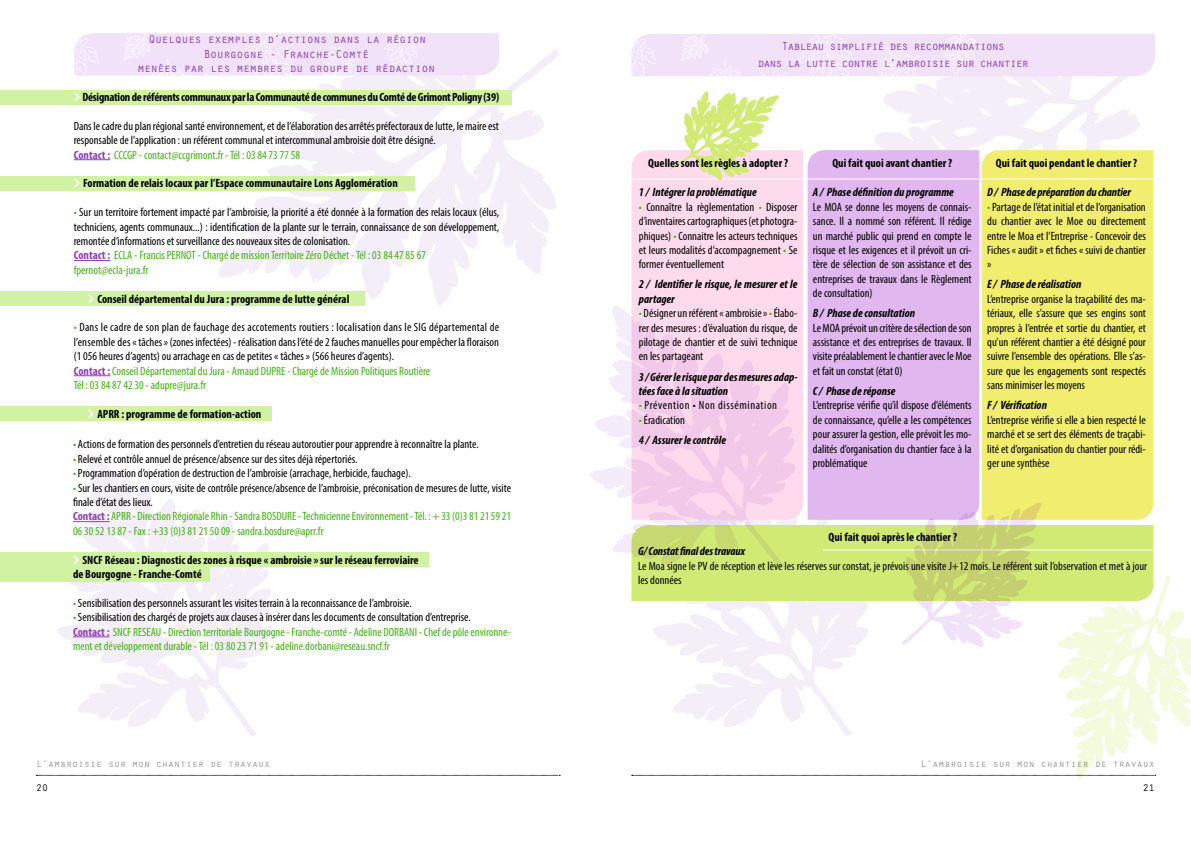
<style>
.page{position:relative;width:1191px;height:842px;background:#fff}
.page>*{position:absolute;margin:0;border:0;box-sizing:border-box;transform-origin:0 0}
.t1{font:condensed 12px/14.4px "Myriad Pro";color:#000;text-align:justify}
.t2{font:condensed 12px/14.4px "Myriad Pro";color:#40b312}
.t3{font:700 condensed 12px/14.4px "Myriad Pro";color:#000}
.t4{font:italic 700 condensed 12px/14.4px "Myriad Pro";color:#000}
.t5{font:12px/14.4px "Orator Std";letter-spacing:-.05em;color:#8f3fb9;text-align:center}
.t6{font:700 condensed 12px "Myriad Pro";letter-spacing:-.02em;color:#000}
.t7{font:12px/16.9px "Orator Std";letter-spacing:-.1em;color:#8f3fb9;text-align:center}
.t8{font:condensed 12px "Myriad Pro";letter-spacing:.05em;color:#000}
.t9{font:10px "Orator Std";color:#989898}
.t10{font:10px "Orator Std";color:#000}
.s1{font-weight:700;color:#8f3fb9}
.s2{color:#40b312}
.s3{color:#000}
.s4{font-weight:400;font-style:normal;color:#40b312}
.s5{font-weight:400;font-style:normal}
</style>
<div class="page">
<svg style="left:36px;top:775px;width:524px;height:1px"></svg>
<svg style="left:218px;top:49px;width:341px;height:257px;fill:#f5f2f8"></svg>
<svg style="left:56px;top:455px;width:217px;height:281px"></svg>
<div style="left:0;top:90px;width:511px;height:14px;background:#d2f2a3"></div>
<div style="left:0;top:177px;width:414px;height:14px;background:#d2f2a3"></div>
<div style="left:0;top:291px;width:365px;height:14px;background:#d2f2a3"></div>
<div style="left:0;top:407px;width:272px;height:14px;background:#d2f2a3"></div>
<div style="left:0;top:552px;width:429px;height:15px;background:#d2f2a3"></div>
<div style="left:0;top:568px;width:210px;height:14px;background:#d2f2a3"></div>
<svg style="left:74px;top:33px;width:425px;height:42px;background:#f1e4f9"></svg>
<hr style="left:74px;top:260px;width:36px;height:1px;background:#8f3fb9">
<hr style="left:74px;top:375px;width:36px;height:1px;background:#8f3fb9">
<hr style="left:73px;top:521px;width:36px;height:1px;background:#8f3fb9">
<hr style="left:73px;top:636px;width:36px;height:1px;background:#8f3fb9">
<svg style="left:875px;top:76px;width:279px;height:230px;fill:#f3eef7"></svg>
<div style="left:631px;top:150px;width:172px;height:353px;background:#fddbed"></div>
<div style="left:807px;top:150px;width:172px;height:353px;background:#e0b7ee"></div>
<div style="left:982px;top:150px;width:171px;height:353px;background:#f1ed6e"></div>
<hr style="left:627px;top:178px;width:534px;height:1px;background:#fff">
<svg style="left:589px;top:305px;width:206px;height:248px"></svg>
<svg style="left:664px;top:91px;width:115px;height:90px"></svg>
<svg style="left:631px;top:503px;width:560px;height:276px"></svg>
<svg style="left:631px;top:34px;width:524px;height:42px;background:#f1e3f9"></svg>
<svg style="left:69px;top:104px;width:70px;height:73px"></svg>
<p class="t5" style="left:137px;top:32px;width:299px">Quelques exemples d’actions dans la région<br>Bourgogne - Franche-Comté<br>menées par les membres du groupe de rédaction</p>
<p class="t6" style="left:82px;top:89px;width:418px">Désignation de référents communaux par la Communauté de communes du Comté de Grimont Poligny (39)</p>
<p class="t1" style="left:74px;top:118px;width:427px;text-align:left">Dans le cadre du plan régional santé environnement, et de l’élaboration des arrêtés préfectoraux de lutte, le maire est responsable de l’application : un référent communal et intercommunal ambroisie doit être désigné.<br><span class="s1">Contact :</span> <span class="s2">CCCGP - contact@ccgrimont.fr - Tél : 03 84 73 77 58</span></p>
<p class="t3" style="left:83px;top:176px;width:316px">Formation de relais locaux par l’Espace communautaire Lons Agglomération</p>
<p class="t1" style="left:74px;top:205px;width:427px;text-align:left"><span class="s2">•</span> Sur un territoire fortement impacté par l’ambroisie, la priorité a été donnée à la formation des relais locaux (élus, techniciens, agents communaux...) : identification de la plante sur le terrain, connaissance de son développement, remontée d’informations et surveillance des nouveaux sites de colonisation.<br><span class="s1">Contact :</span> <span class="s2">ECLA - Francis PERNOT - Chargé de mission Territoire Zéro Déchet - Tél : 03 84 47 85 67 fpernot@ecla-jura.fr</span></p>
<p class="t3" style="left:97px;top:291px;width:253px">Conseil départemental du Jura : programme de lutte général</p>
<p class="t1" style="left:74px;top:320px;width:427px;text-align:left"><span class="s2">•</span> Dans le cadre de son plan de fauchage des accotements routiers : localisation dans le SIG départemental de l’ensemble des « tâches » (zones infectées) - réalisation dans l’été de 2 fauches manuelles pour empêcher la floraison (1 056 heures d’agents) ou arrachage en cas de petites « tâches » (566 heures d’agents).<br><span class="s1">Contact :</span> <span class="s2">Conseil Départemental du Jura - Arnaud DUPRE - Chargé de Mission Politiques Routière<br>Tél : 03 84 87 42 30 - adupre@jura.fr</span></p>
<p class="t3" style="left:97px;top:406px;width:165px">APRR : programme de formation-action</p>
<p class="t1" style="left:73px;top:437px;width:407px"><span class="s2">•</span> Actions de formation des personnels d’entretien du réseau autoroutier pour apprendre à reconnaître la plante.</p>
<p class="t1" style="left:73px;top:451px;width:286px"><span class="s2">•</span> Relevé et contrôle annuel de présence/absence sur des sites déjà répertoriés.</p>
<p class="t1" style="left:73px;top:466px;width:339px"><span class="s2">•</span> Programmation d’opération de destruction de l’ambroisie (arrachage, herbicide, fauchage).</p>
<p class="t2" style="left:73px;top:480px;width:439px">• <span class="s3">Sur les chantiers en cours, visite de contrôle présence/absence de l’ambroisie, préconisation de mesures de lutte, visite finale d’état des lieux.<br></span><span class="s1">Contact :</span> APRR - Direction Régionale Rhin - Sandra BOSDURE - Technicienne Environnement - Tél. : + 33 (0)3 81 21 59 21<br>06 30 52 13 87 - Fax : +33 (0)3 81 21 50 09 - sandra.bosdure@aprr.fr</p>
<p class="t3" style="left:73px;top:552px;width:347px;text-indent:9px">SNCF Réseau : Diagnostic des zones à risque « ambroisie » sur le réseau ferroviaire de Bourgogne - Franche-Comté</p>
<p class="t1" style="left:73px;top:595px;width:340px"><span class="s2">•</span> Sensibilisation des personnels assurant les visites terrain à la reconnaissance de l’ambroisie.</p>
<p class="t2" style="left:73px;top:610px;width:439px">• <span class="s3">Sensibilisation des chargés de projets aux clauses à insérer dans les documents de consultation d’entreprise.<br></span><span class="s1">Contact :</span> SNCF RESEAU - Direction territoriale Bourgogne - Franche-comté - Adeline DORBANI - Chef de pôle environne&shy;ment et développement durable - Tél : 03 80 23 71 91 - adeline.dorbani@reseau.sncf.fr</p>
<p class="t9" style="left:36px;top:757px;width:236px">L’ambroisie sur mon chantier de travaux</p>
<p class="t10" style="left:36px;top:781px;width:13px">20</p>
<p class="t7" style="left:757px;top:37px;width:273px">Tableau simplifié des recommandations<br>dans la lutte contre l’ambroisie sur chantier</p>
<p class="t3" style="left:648px;top:156px;width:141px">Quelles sont les règles à adopter ?</p>
<p class="t4" style="left:639px;top:185px;width:119px">1 / Intégrer la problématique</p>
<p class="t1" style="left:639px;top:199px;width:160px"><span class="s2">•</span> Connaître la règlementation <span class="s2">•</span> Disposer d’inventaires cartographiques (et photogra&shy;phiques) <span class="s2">•</span> Connaitre les acteurs techniques et leurs modalités d’accompagnement <span class="s2">•</span> Se former éventuellement</p>
<p class="t4" style="left:639px;top:277px;width:160px">2 / Identifier le risque, le mesurer et le partager</p>
<p class="t1" style="left:639px;top:306px;width:160px"><span class="s2">•</span> Désigner un référent « ambroisie » <span class="s2">•</span> Élabo&shy;rer des mesures : d’évaluation du risque, de pilotage de chantier et de suivi technique en les partageant</p>
<p class="t4" style="left:639px;top:369px;width:160px">3 / Gérer le risque par des mesures adap&shy;tées face à la situation</p>
<p class="t8" style="left:639px;top:398px;width:140px"><span class="s2">•</span> Prévention • Non dissémination</p>
<p class="t4" style="left:639px;top:409px;width:89px;line-height:20.2px"><span class="s4">•</span> <span class="s5">Éradication<br></span>4 / Assurer le contrôle</p>
<p class="t3" style="left:832px;top:156px;width:121px">Qui fait quoi avant chantier ?</p>
<p class="t4" style="left:813px;top:185px;width:142px">A / Phase définition du programme</p>
<p class="t1" style="left:813px;top:199px;width:160px">Le MOA se donne les moyens de connais&shy;sance. Il a nommé son référent. Il rédige un marché public qui prend en compte le risque et les exigences et il prévoit un cri&shy;tère de sélection de son assistance et des entreprises de travaux dans le Règlement de consultation)</p>
<p class="t4" style="left:813px;top:306px;width:104px">B / Phase de consultation</p>
<p class="t1" style="left:813px;top:320px;width:160px">Le MOA prévoit un critère de sélection de son assistance et des entreprises de travaux. Il visite préalablement le chantier avec le Moe et fait un constat (état 0)</p>
<p class="t4" style="left:813px;top:384px;width:84px">C / Phase de réponse</p>
<p class="t1" style="left:813px;top:398px;width:160px">L’entreprise vérifie qu’il dispose d’éléments de connaissance, qu’elle a les compétences pour assurer la gestion, elle prévoit les mo&shy;dalités d’organisation du chantier face à la problématique</p>
<p class="t3" style="left:996px;top:156px;width:143px">Qui fait quoi pendant le chantier ?</p>
<p class="t4" style="left:987px;top:185px;width:145px">D / Phase de préparation du chantier</p>
<p class="t1" style="left:987px;top:199px;width:160px"><span class="s2">•</span> Partage de l’état initial et de l’organisation du chantier avec le Moe ou directement entre le Moa et l’Entreprise <span class="s2">•</span> Concevoir des Fiches « audit » et fiches « suivi de chantier »</p>
<p class="t4" style="left:987px;top:277px;width:96px">E / Phase de réalisation</p>
<p class="t1" style="left:987px;top:292px;width:160px">L’entreprise organise la traçabilité des ma&shy;tériaux, elle s’assure que ses engins sont propres à l’entrée et sortie du chantier, et qu’un référent chantier a été désigné pour suivre l’ensemble des opérations. Elle s’as&shy;sure que les engagements sont respectés sans minimiser les moyens</p>
<p class="t4" style="left:987px;top:398px;width:61px">F / Vérification</p>
<p class="t1" style="left:987px;top:412px;width:160px">L’entreprise vérifie si elle a bien respecté le marché et se sert des éléments de traçabi&shy;lité et d’organisation du chantier pour rédi&shy;ger une synthèse</p>
<p class="t3" style="left:828px;top:530px;width:130px">Qui fait quoi après le chantier ?</p>
<p class="t4" style="left:638px;top:544px;width:108px">G/ Constat final des travaux</p>
<p class="t1" style="left:638px;top:558px;width:510px">Le Moa signe le PV de réception et lève les réserves sur constat, je prévois une visite J+12 mois. Le référent suit l’observation et met à jour les données</p>
<p class="t9" style="left:920px;top:757px;width:236px">L’ambroisie sur mon chantier de travaux</p>
<p class="t10" style="left:1142px;top:781px;width:13px">21</p>
</div>
